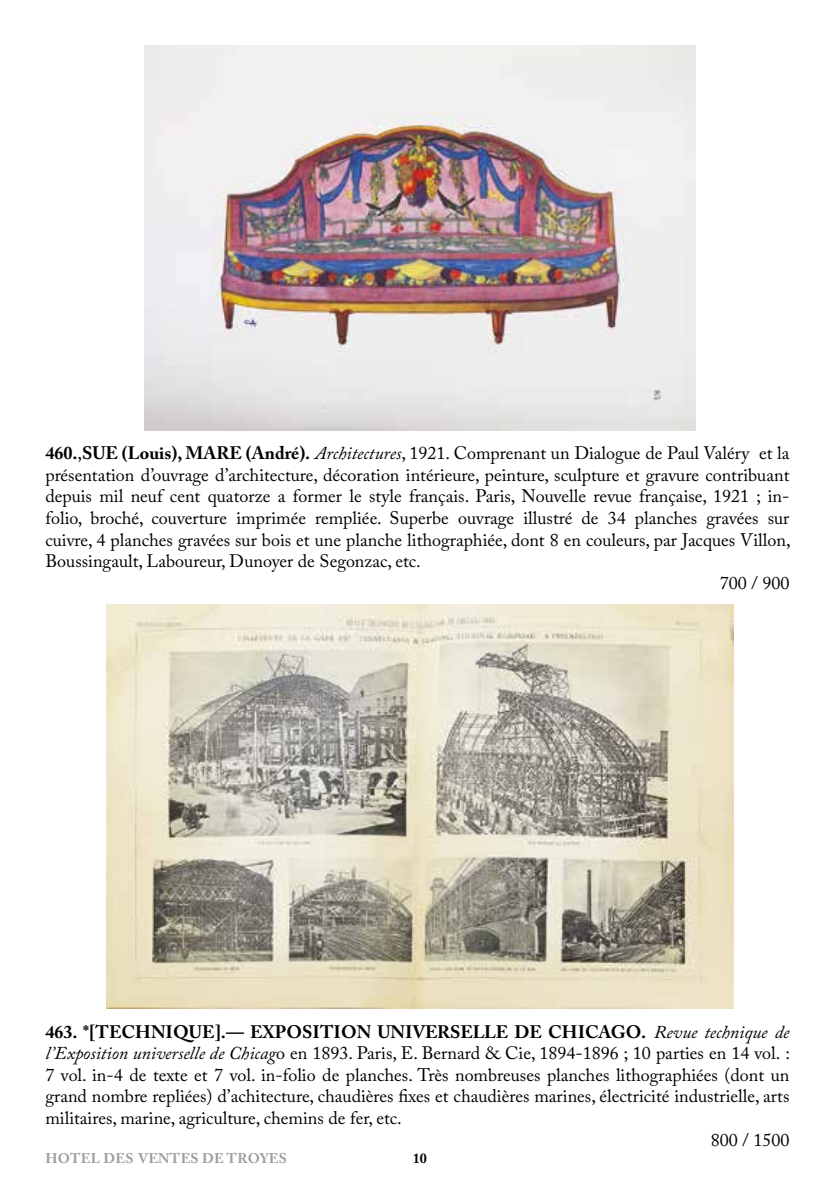
<style>
.page{position:relative;width:840px;height:1191px;background:#fff}
.page>*{position:absolute;margin:0;border:0;box-sizing:border-box;transform-origin:0 0}
.t1{font:18px "Adobe Caslon Pro";color:#000}
.t2{font:700 18px "Adobe Caslon Pro";color:#000}
.t3{font:700 14px "Adobe Caslon Pro";letter-spacing:.02em;color:#9d9d9c}
.t4{font:700 14px "Adobe Caslon Pro";color:#000}
.s1{font-weight:700}
.s2{font-style:italic}
.s3{font-weight:400;font-style:italic}
</style>
<div class="page">
<img style="left:107px;top:604px;width:625px;height:404px">
<img style="left:144px;top:45px;width:551px;height:385px">
<p class="t1" style="left:45px;top:442px;width:745px"><span class="s1">460.</span>,<span class="s1">SUE (Louis), MARE (André).</span> <span class="s2">Architectures</span>, 1921. Comprenant un Dialogue de Paul Valéry et la</p>
<p class="t1" style="left:45px;top:464px;width:745px">présentation d’ouvrage d’architecture, décoration intérieure, peinture, sculpture et gravure contribuant</p>
<p class="t1" style="left:45px;top:486px;width:745px">depuis mil neuf cent quatorze a former le style français. Paris, Nouvelle revue française, 1921 ; in-</p>
<p class="t1" style="left:45px;top:507px;width:745px">folio, broché, couverture imprimée rempliée. Superbe ouvrage illustré de 34 planches gravées sur</p>
<p class="t1" style="left:45px;top:529px;width:746px">cuivre, 4 planches gravées sur bois et une planche lithographiée, dont 8 en couleurs, par Jacques Villon,</p>
<p class="t1" style="left:45px;top:550px;width:376px">Boussingault, Laboureur, Dunoyer de Segonzac, etc.</p>
<p class="t1" style="left:719px;top:572px;width:71px">700 / 900</p>
<p class="t2" style="left:45px;top:1020px;width:745px">463. *[TECHNIQUE].— EXPOSITION UNIVERSELLE DE CHICAGO. <span class="s3">Revue technique de</span></p>
<p class="t1" style="left:45px;top:1042px;width:745px"><span class="s2">l’Exposition universelle de Chicag</span>o en 1893. Paris, E. Bernard &amp; Cie, 1894-1896 ; 10 parties en 14 vol. :</p>
<p class="t1" style="left:45px;top:1064px;width:745px">7 vol. in-4 de texte et 7 vol. in-folio de planches. Très nombreuses planches lithographiées (dont un</p>
<p class="t1" style="left:45px;top:1085px;width:745px">grand nombre repliées) d’achitecture, chaudières fixes et chaudières marines, électricité industrielle, arts</p>
<p class="t1" style="left:45px;top:1107px;width:358px">militaires, marine, agriculture, chemins de fer, etc.</p>
<p class="t1" style="left:710px;top:1128px;width:80px">800 / 1500</p>
<p class="t3" style="left:45px;top:1149px;width:243px">HOTEL DES VENTES DE TROYES</p>
<p class="t4" style="left:413px;top:1149px;width:15px">10</p>
</div>
